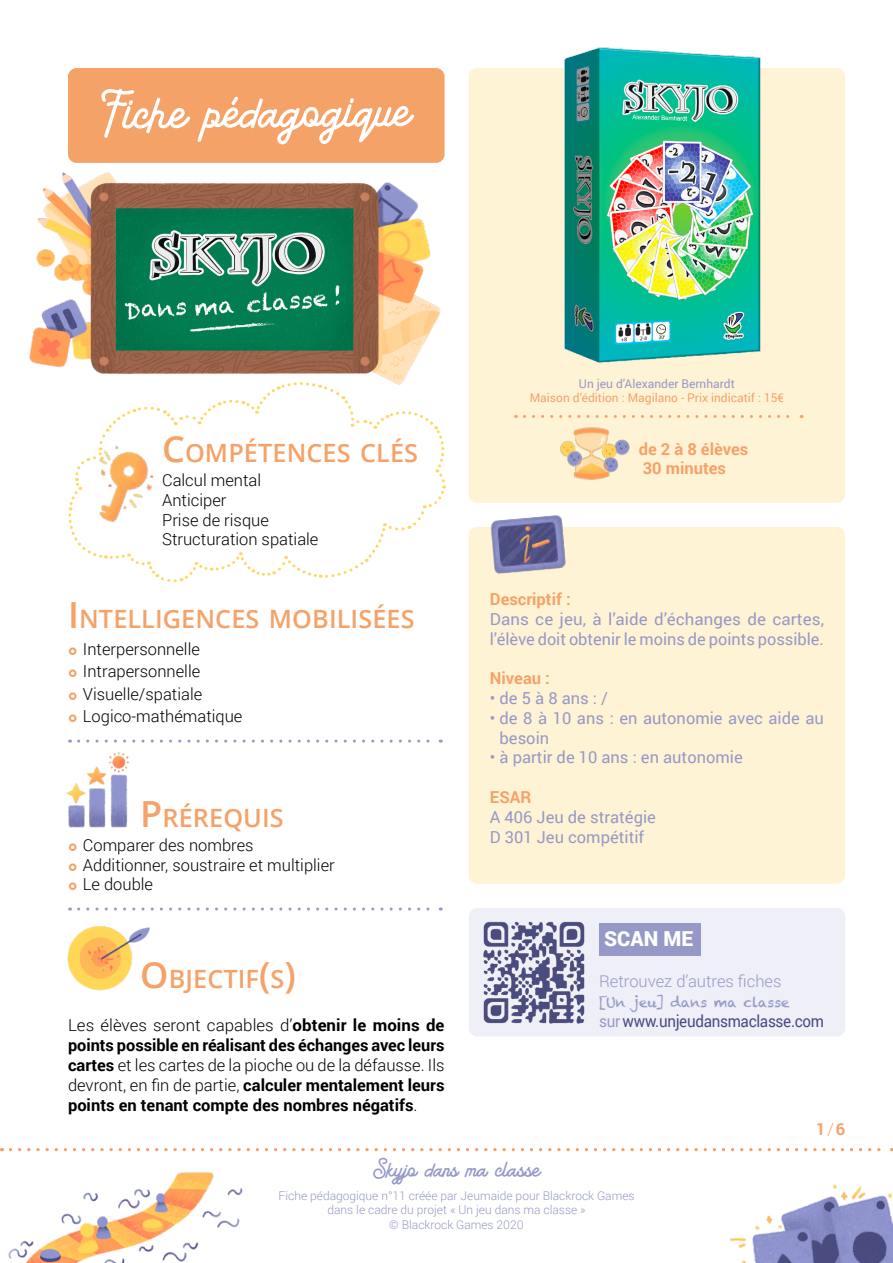
<style>
.page{position:relative;width:893px;height:1263px;background:#fff}
.page>*{position:absolute;margin:0;border:0;box-sizing:border-box;transform-origin:0 0}
.t1{font:52.5px "American Lemon";color:#fff}
.Titre{font:600 25.2px "Open Sans";letter-spacing:.005em;color:#f5a268}
.t2{font:24px "American Lemon";color:#9699c7}
.t3{font:900 20.7px "Roboto";color:#fff}
.texte_courant{font:700 16.5px/19.8px "Roboto";color:#000;text-align:justify}
.Texte_regular{font:16.5px/19.8px "Roboto";color:#9699c7}
.CorpsDeTexte{font:300 16.5px/19.8px "Roboto";color:#000}
.Texte_regular-2{font:700 16.5px "Roboto";color:#f5a268}
.Texte_regular-3{font:16.5px "Roboto";letter-spacing:-.02em;color:#494b7f;scale:.92 1}
.texte_courant-2{font:300 16.5px "Roboto";color:#9699c7}
.t4{font:13.5px "Chalkduster";color:#9699c7}
.t5{font:300 12px/14.4px "Roboto";color:#9699c7;text-align:center}
.Texte_regular-4{font:12px "Roboto";color:#f5a268}
.Texte_regular-5{font:12px "Roboto";color:#9699c7}
.s1{font-size:36px}
.s2{font-weight:300}
.s3{color:#9699c7}
</style>
<div class="page">
<img style="left:8px;top:1172px;width:235px;height:91px">
<img style="left:730px;top:1184px;width:163px;height:79px">
<svg style="left:71px;top:461px;width:375px;height:122px"></svg>
<div style="left:469px;top:527px;width:376px;height:357px;background:#fff3d6;border-radius:9px"></div>
<div style="left:68px;top:68px;width:377px;height:95px;background:#f5a268;border-radius:9px"></div>
<div style="left:469px;top:68px;width:376px;height:435px;background:#fff3d6;border-radius:9px"></div>
<img style="left:68px;top:461px;width:107px;height:72px">
<img style="left:66px;top:752px;width:63px;height:76px">
<div style="left:469px;top:908px;width:376px;height:128px;background:#efeff8;border-radius:9px"></div>
<img style="left:483px;top:921px;width:102px;height:103px">
<div style="left:599px;top:922px;width:102px;height:33px;background:#9699c7"></div>
<img style="left:67px;top:926px;width:83px;height:65px">
<svg style="left:79px;top:907px;width:362px;height:3px"></svg>
<img style="left:560px;top:427px;width:70px;height:53px">
<img style="left:491px;top:515px;width:75px;height:59px">
<svg style="left:79px;top:739px;width:362px;height:3px"></svg>
<svg style="left:524px;top:415px;width:278px;height:3px"></svg>
<svg style="left:10px;top:1148px;width:882px;height:3px"></svg>
<img style="left:564px;top:47px;width:197px;height:316px">
<img style="left:29px;top:115px;width:440px;height:346px">
<p class="t1" style="left:103px;top:75px;width:308px">F iche pédagogique</p>
<p class="Titre" style="left:162px;top:435px;width:257px"><span class="s1">C</span>OMPÉTENCES CLÉS</p>
<p class="CorpsDeTexte" style="left:162px;top:470px;width:158px">Calcul mental<br>Anticiper<br>Prise de risque<br>Structuration spatiale</p>
<p class="Titre" style="left:68px;top:601px;width:348px"><span class="s1">I</span> NTELLIGENCES MOBILISÉES</p>
<p class="CorpsDeTexte" style="left:83px;top:638px;width:119px">Interpersonnelle</p>
<p class="CorpsDeTexte" style="left:83px;top:661px;width:119px">Intrapersonnelle</p>
<p class="CorpsDeTexte" style="left:83px;top:683px;width:121px">Visuelle/spatiale</p>
<p class="CorpsDeTexte" style="left:83px;top:706px;width:161px">Logico-mathématique</p>
<p class="Titre" style="left:140px;top:800px;width:145px"><span class="s1">P</span>RÉREQUIS</p>
<p class="CorpsDeTexte" style="left:83px;top:834px;width:172px">Comparer des nombres</p>
<p class="CorpsDeTexte" style="left:83px;top:854px;width:253px">Additionner, soustraire et multiplier</p>
<p class="CorpsDeTexte" style="left:83px;top:874px;width:72px">Le double</p>
<p class="Titre" style="left:140px;top:961px;width:157px"><span class="s1">O</span> BJECTIF<span class="s1">(</span>S<span class="s1">)</span></p>
<p class="texte_courant" style="left:68px;top:1015px;width:378px"><span class="s2">Les élèves seront capables d’</span>obtenir le moins de points possible en réalisant des échanges avec leurs cartes <span class="s2">et les cartes de la pioche ou de la défausse. Ils devront, en fin de partie,</span> calculer mentalement leurs points en tenant compte des nombres négatifs<span class="s2">.</span></p>
<p class="Texte_regular-5" style="left:579px;top:375px;width:157px">Un jeu d’Alexander Bernhardt</p>
<p class="Texte_regular-4" style="left:530px;top:389px;width:256px">Maison d’édition : Magilano - Prix indicatif : 15€</p>
<p class="Texte_regular-2" style="left:639px;top:437px;width:111px">de 2 à 8 élèves</p>
<p class="Texte_regular-2" style="left:643px;top:457px;width:85px">30 minutes</p>
<p class="Texte_regular-2" style="left:490px;top:587px;width:82px">Descriptif :</p>
<p class="Texte_regular" style="left:490px;top:608px;width:336px">Dans ce jeu, à l’aide d’échanges de cartes, l’élève doit obtenir le moins de points possible.</p>
<p class="Texte_regular-2" style="left:490px;top:667px;width:62px">Niveau :</p>
<p class="Texte_regular" style="left:490px;top:688px;width:120px">• de 5 à 8 ans : /</p>
<p class="Texte_regular" style="left:500px;top:707px;width:326px;text-indent:-10px">• de 8 à 10 ans : en autonomie avec aide au besoin</p>
<p class="Texte_regular" style="left:490px;top:747px;width:254px">• à partir de 10 ans : en autonomie</p>
<p class="Texte_regular-2" style="left:490px;top:785px;width:43px">ESAR</p>
<p class="Texte_regular" style="left:490px;top:806px;width:168px">A 406 Jeu de stratégie</p>
<p class="Texte_regular" style="left:490px;top:826px;width:156px">D 301 Jeu compétitif</p>
<p class="t3" style="left:604px;top:924px;width:90px">SCAN ME</p>
<p class="texte_courant-2" style="left:599px;top:969px;width:184px">Retrouvez d’autres fiches</p>
<p class="t4" style="left:599px;top:995px;width:192px">[Un jeu] dans ma classe</p>
<p class="Texte_regular-3" style="left:599px;top:1010px;width:246px"><span class="s3">sur</span> www.unjeudansmaclasse.com</p>
<p class="Texte_regular-2" style="left:816px;top:1117px;width:30px">1 <span class="s2">/</span> 6</p>
<h3 class="t2" style="left:373px;top:1152px;width:168px">Skyjo dans ma classe</h3>
<p class="t5" style="left:278px;top:1188px;width:358px">Fiche pédagogique n°11 créée par Jeumaide pour Blackrock Games dans le cadre du projet « Un jeu dans ma classe »<br>© Blackrock Games 2020</p>
</div>
